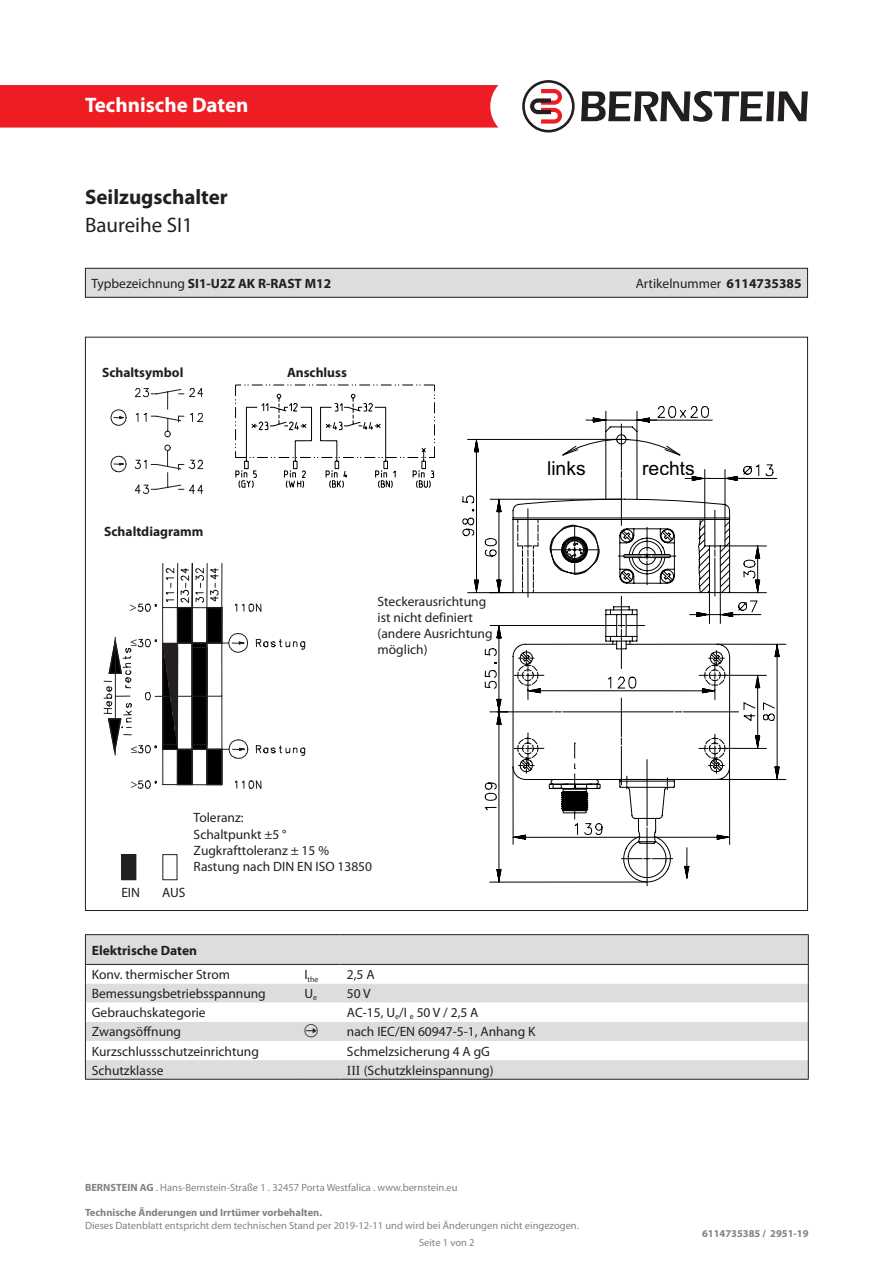
<style>
.page{position:relative;width:893px;height:1263px;background:#fff}
.page>*{position:absolute;margin:0;border:0;box-sizing:border-box;transform-origin:0 0}
.t1{font:700 21px/28.2px "Myriad Pro";color:#231f20}
.t2{font:700 21px "Myriad Pro";color:#fff}
.t3{font:19.35px "Arial";color:#000001}
.t4{font:13.5px/16.2px "Myriad Pro";color:#231f20}
.t5{font:700 13.5px "Myriad Pro";color:#231f20}
.t6{font:12.3px "Myriad Pro";color:#231f20}
.t7{font:10.5px "Myriad Pro";color:#808285}
.t8{font:700 10.5px "Myriad Pro";color:#808285}
.t9{font:7.8px "Myriad Pro";color:#231f20}
.s1{font-weight:400}
.s2{font-weight:700}
.s3{font-family:"Times New Roman"}
</style>
<div class="page">
<div style="left:0;top:85px;width:498px;height:43px;background:#ee1d23"></div>
<svg style="left:581px;top:91px;width:227px;height:31px"></svg>
<svg style="left:522px;top:80px;width:53px;height:53px"></svg>
<svg style="left:111px;top:388px;width:92px;height:106px"></svg>
<svg style="left:104px;top:563px;width:201px;height:226px"></svg>
<div style="left:122px;top:855px;width:14px;height:25px;background:#231f20"></div>
<div style="left:121px;top:854px;width:15px;height:26px;border:1px solid #231f20"></div>
<div style="left:162px;top:854px;width:15px;height:26px;border:1px solid #231f20"></div>
<svg style="left:462px;top:406px;width:324px;height:480px"></svg>
<svg style="left:483px;top:426px;width:292px;height:418px"></svg>
<svg style="left:512px;top:445px;width:218px;height:438px"></svg>
<svg style="left:548px;top:524px;width:53px;height:296px"></svg>
<svg style="left:235px;top:385px;width:200px;height:103px"></svg>
<div style="left:86px;top:935px;width:722px;height:144px;background:#dcdddf"></div>
<svg style="left:86px;top:965px;width:722px;height:95px"></svg>
<hr style="left:85px;top:1079px;width:213px;height:1px;background:#231f20">
<hr style="left:298px;top:1079px;width:43px;height:1px;background:#231f20">
<hr style="left:341px;top:1079px;width:468px;height:1px;background:#231f20">
<hr style="left:85px;top:934px;width:213px;height:1px;background:#231f20">
<hr style="left:298px;top:934px;width:43px;height:1px;background:#231f20">
<hr style="left:341px;top:934px;width:468px;height:1px;background:#231f20">
<svg style="left:808px;top:935px;width:1px;height:144px"></svg>
<hr style="left:85px;top:964px;width:213px;height:1px;background:#231f20">
<hr style="left:298px;top:964px;width:43px;height:1px;background:#231f20">
<hr style="left:341px;top:964px;width:468px;height:1px;background:#231f20">
<svg style="left:85px;top:935px;width:1px;height:144px"></svg>
<div style="left:85px;top:268px;width:722px;height:29px;background:#dcdddf"></div>
<div style="left:85px;top:268px;width:723px;height:30px;border:1px solid #231f20"></div>
<svg style="left:305px;top:1024px;width:13px;height:13px"></svg>
<h1 class="t2" style="left:85px;top:91px;width:165px">Technische Daten</h1>
<p class="t1" style="left:85px;top:182px;width:144px">Seilzugschalter<br><span class="s1">Baureihe SI1</span></p>
<p class="t5" style="left:91px;top:274px;width:241px"><span class="s1">Typbezeichnung</span> SI1-U2Z AK R-RAST M12</p>
<p class="t4" style="left:636px;top:275px;width:167px">Artikelnummer <span class="s2">6114735385</span></p>
<p class="t5" style="left:102px;top:364px;width:83px">Schaltsymbol</p>
<p class="t5" style="left:104px;top:522px;width:101px">Schaltdiagramm</p>
<p class="t6" style="left:129px;top:599px;width:9px">&gt;</p>
<p class="t6" style="left:130px;top:635px;width:9px">≤</p>
<p class="t5" style="left:287px;top:364px;width:61px">Anschluss</p>
<p class="t4" style="left:378px;top:593px;width:110px">Steckerausrichtung</p>
<p class="t4" style="left:378px;top:609px;width:97px">ist nicht definiert</p>
<p class="t4" style="left:378px;top:625px;width:117px">(andere Ausrichtung möglich)</p>
<p class="t3" style="left:547px;top:455px;width:40px">links</p>
<p class="t3" style="left:642px;top:455px;width:54px">rechts</p>
<p class="t6" style="left:131px;top:741px;width:9px">≤</p>
<p class="t6" style="left:131px;top:776px;width:9px">&gt;</p>
<p class="t4" style="left:121px;top:884px;width:20px">EIN</p>
<p class="t4" style="left:162px;top:884px;width:25px">AUS</p>
<p class="t4" style="left:194px;top:809px;width:52px">Toleranz:</p>
<p class="t4" style="left:194px;top:826px;width:94px">Schaltpunkt ±5 °</p>
<p class="t4" style="left:194px;top:842px;width:137px">Zugkrafttoleranz ± 15 %</p>
<p class="t4" style="left:194px;top:858px;width:180px">Rastung nach DIN EN ISO 13850</p>
<p class="t5" style="left:92px;top:941px;width:107px">Elektrische Daten</p>
<p class="t4" style="left:92px;top:966px;width:140px">Konv. thermischer Strom</p>
<p class="t9" style="left:304px;top:975px;width:16px"><sup>I</sup>the</p>
<p class="t4" style="left:347px;top:966px;width:29px">2,5 A</p>
<p class="t4" style="left:92px;top:985px;width:176px">Bemessungsbetriebsspannung</p>
<p class="t4" style="left:304px;top:985px;width:14px">U<sub>e</sub></p>
<p class="t4" style="left:347px;top:985px;width:25px">50 V</p>
<p class="t4" style="left:92px;top:1004px;width:115px">Gebrauchskategorie</p>
<p class="t4" style="left:347px;top:1004px;width:133px">AC-15, U<sub>e</sub>/I <sub>e</sub> 50 V / 2,5 A</p>
<p class="t4" style="left:92px;top:1023px;width:91px">Zwangsöffnung</p>
<p class="t4" style="left:347px;top:1023px;width:190px">nach IEC/EN 60947-5-1, Anhang K</p>
<p class="t4" style="left:92px;top:1043px;width:169px">Kurzschlussschutzeinrichtung</p>
<p class="t4" style="left:347px;top:1043px;width:145px">Schmelzsicherung 4 A gG</p>
<p class="t4" style="left:92px;top:1062px;width:73px">Schutzklasse</p>
<p class="t4" style="left:347px;top:1062px;width:148px"><span class="s3">III</span> (Schutzkleinspannung)</p>
<p class="t7" style="left:85px;top:1181px;width:374px"><span class="s2">BERNSTEIN AG</span> . Hans-Bernstein-Straße 1 . 32457 Porta Westfalica . www.bernstein.eu</p>
<p class="t8" style="left:85px;top:1206px;width:239px">Technische Änderungen und Irrtümer vorbehalten.</p>
<p class="t7" style="left:85px;top:1219px;width:495px">Dieses Datenblatt entspricht dem technischen Stand per 2019-12-11 und wird bei Änderungen nicht eingezogen.</p>
<p class="t7" style="left:419px;top:1236px;width:57px">Seite 1 von 2</p>
<p class="t8" style="left:702px;top:1227px;width:108px">6114735385 / 2951-19</p>
</div>
